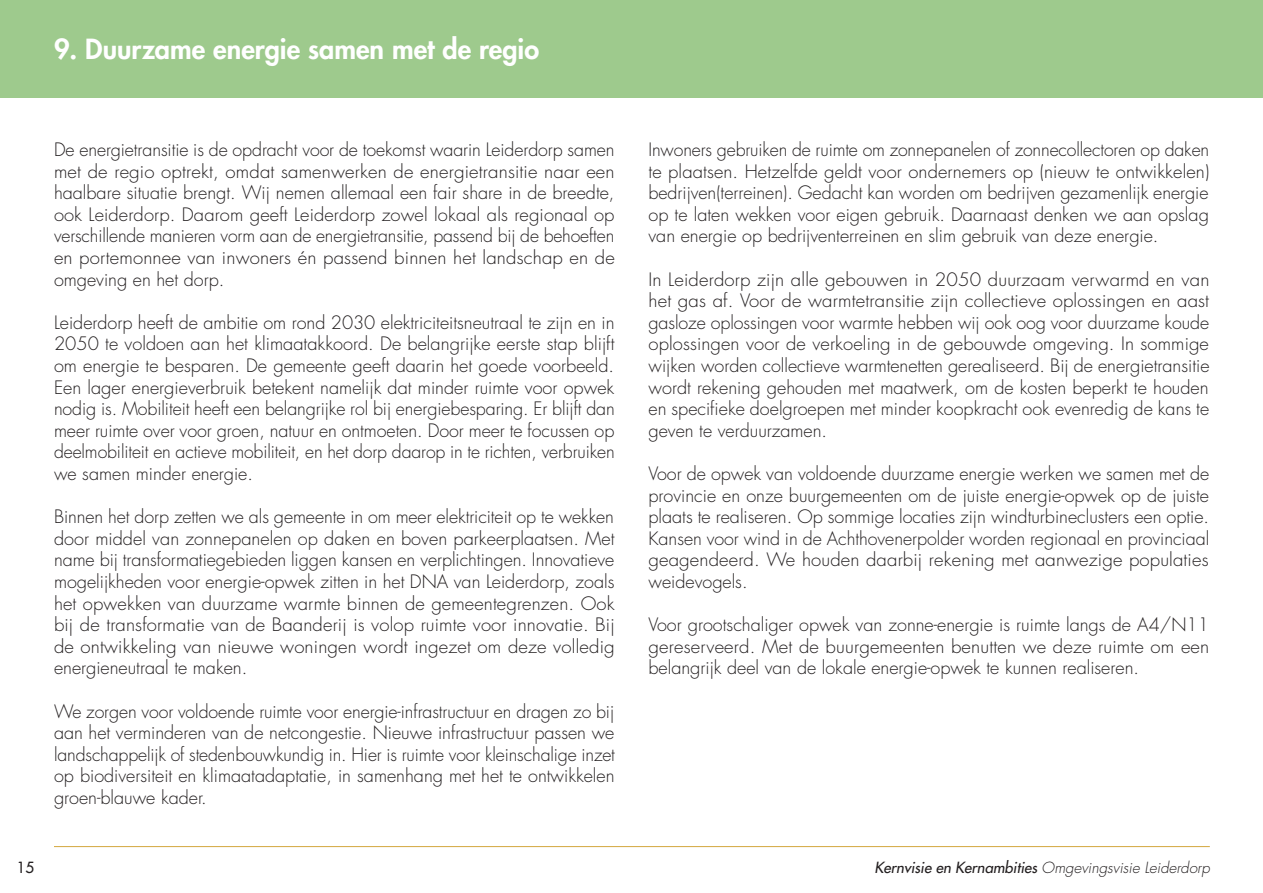
<style>
.page{position:relative;width:1263px;height:893px;background:#fff}
.page>*{position:absolute;margin:0;border:0;box-sizing:border-box;transform-origin:0 0}
.t1{font:800 27px "Futura Std";color:#fff}
.Tekst{font:300 18px/21.6px "Futura Std";color:#231f20;text-align:justify}
.t2{font:italic 300 15px "Futura Std";color:#231f20}
.t3{font:500 15px "Futura Std";color:#231f20}
.s1{font-weight:500}
</style>
<div class="page">
<hr style="left:54px;top:846px;width:1156px;height:1px;background:#d3a73e">
<div style="left:0;top:0;width:1262px;height:97px;background:#9eca8d"></div>
<p class="t1" style="left:54px;top:32px;width:487px">9. Duurzame energie samen met de regio</p>
<p class="Tekst" style="left:54px;top:139px;width:562px">De energietransitie is de opdracht voor de toekomst waarin Leiderdorp samen met de regio optrekt, omdat samenwerken de energietransitie naar een haalbare situatie brengt. Wij nemen allemaal een fair share in de breedte, ook Leiderdorp. Daarom geeft Leiderdorp zowel lokaal als regionaal op verschillende manieren vorm aan de energietransitie, passend bij de behoeften en portemonnee van inwoners én passend binnen het landschap en de omgeving en het dorp.</p>
<p class="Tekst" style="left:54px;top:312px;width:562px">Leiderdorp heeft de ambitie om rond 2030 elektriciteitsneutraal te zijn en in 2050 te voldoen aan het klimaatakkoord. De belangrijke eerste stap blijft om energie te besparen. De gemeente geeft daarin het goede voorbeeld.<br>Een lager energieverbruik betekent namelijk dat minder ruimte voor opwek nodig is. Mobiliteit heeft een belangrijke rol bij energiebesparing. Er blijft dan meer ruimte over voor groen, natuur en ontmoeten. Door meer te focussen op deelmobiliteit en actieve mobiliteit, en het dorp daarop in te richten, verbruiken we samen minder energie.</p>
<p class="Tekst" style="left:54px;top:506px;width:562px">Binnen het dorp zetten we als gemeente in om meer elektriciteit op te wekken door middel van zonnepanelen op daken en boven parkeerplaatsen. Met name bij transformatiegebieden liggen kansen en verplichtingen. Innovatieve mogelijkheden voor energie-opwek zitten in het DNA van Leiderdorp, zoals het opwekken van duurzame warmte binnen de gemeentegrenzen. Ook bij de transformatie van de Baanderij is volop ruimte voor innovatie. Bij de ontwikkeling van nieuwe woningen wordt ingezet om deze volledig energieneutraal te maken.</p>
<p class="Tekst" style="left:54px;top:701px;width:562px">We zorgen voor voldoende ruimte voor energie-infrastructuur en dragen zo bij aan het verminderen van de netcongestie. Nieuwe infrastructuur passen we landschappelijk of stedenbouwkundig in. Hier is ruimte voor kleinschalige inzet op biodiversiteit en klimaatadaptatie, in samenhang met het te ontwikkelen groen-blauwe kader.</p>
<p class="Tekst" style="left:648px;top:139px;width:562px">Inwoners gebruiken de ruimte om zonnepanelen of zonnecollectoren op daken te plaatsen. Hetzelfde geldt voor ondernemers op (nieuw te ontwikkelen) bedrijven(terreinen). Gedacht kan worden om bedrijven gezamenlijk energie op te laten wekken voor eigen gebruik. Daarnaast denken we aan opslag van energie op bedrijventerreinen en slim gebruik van deze energie.</p>
<p class="Tekst" style="left:648px;top:269px;width:562px">In Leiderdorp zijn alle gebouwen in 2050 duurzaam verwarmd en van het gas af. Voor de warmtetransitie zijn collectieve oplossingen en aast gasloze oplossingen voor warmte hebben wij ook oog voor duurzame koude oplossingen voor de verkoeling in de gebouwde omgeving. In sommige wijken worden collectieve warmtenetten gerealiseerd. Bij de energietransitie wordt rekening gehouden met maatwerk, om de kosten beperkt te houden en specifieke doelgroepen met minder koopkracht ook evenredig de kans te geven te verduurzamen.</p>
<p class="Tekst" style="left:648px;top:463px;width:562px">Voor de opwek van voldoende duurzame energie werken we samen met de provincie en onze buurgemeenten om de juiste energie-opwek op de juiste plaats te realiseren. Op sommige locaties zijn windturbineclusters een optie.<br>Kansen voor wind in de Achthovenerpolder worden regionaal en provinciaal geagendeerd. We houden daarbij rekening met aanwezige populaties weidevogels.</p>
<p class="Tekst" style="left:648px;top:614px;width:562px">Voor grootschaliger opwek van zonne-energie is ruimte langs de A4/N11 gereserveerd. Met de buurgemeenten benutten we deze ruimte om een belangrijk deel van de lokale energie-opwek te kunnen realiseren.</p>
<p class="t3" style="left:17px;top:858px;width:19px">15</p>
<p class="t2" style="left:874px;top:859px;width:337px"><span class="s1">Kernvisie en Kernambities</span> Omgevingsvisie Leiderdorp</p>
</div>
